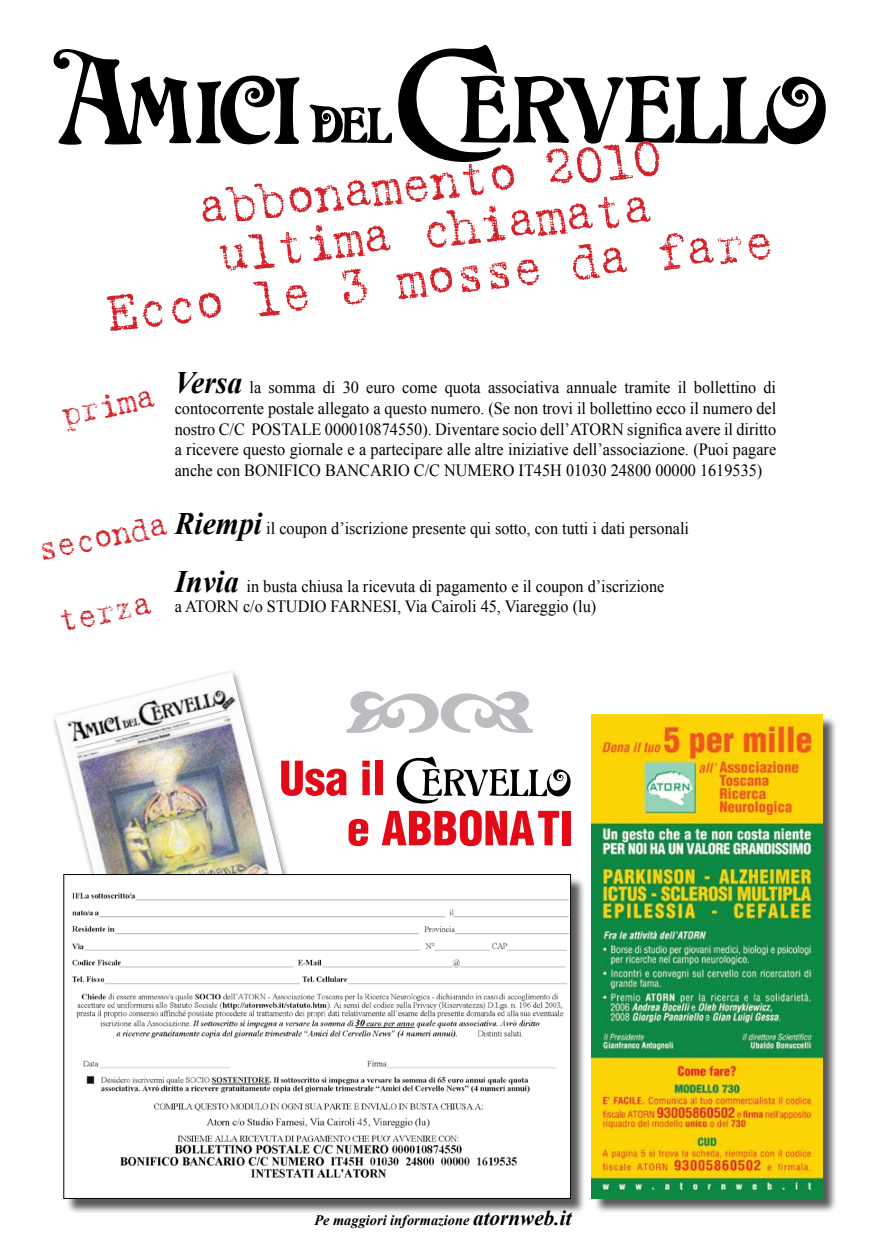
<style>
.page{position:relative;width:886px;height:1241px;background:#fff}
.page>*{position:absolute;margin:0;border:0;box-sizing:border-box;transform-origin:0 0}
.t1{font:52.12px/47.5px "Typewriter Rough";color:#d2232a;text-align:center;scale:.93 1}
.t2{font:33.75px/74.1px "Typewriter Rough";color:#d2232a;scale:.93 1}
.t3{font:17.12px/20.5px "Times New Roman";color:#000;text-align:justify;scale:.95 1}
.t4{font:italic 700 14.38px "Times New Roman";color:#000}
.s1{font-weight:700;font-style:italic;font-size:31.25px}
.s2{font-size:21.25px}
</style>
<div class="page">
<img style="left:55px;top:672px;width:239px;height:292px">
<svg style="left:53px;top:49px;width:247px;height:96px"></svg>
<svg style="left:309px;top:44px;width:517px;height:118px"></svg>
<div style="left:65px;top:876px;width:521px;height:337px;background:#000;opacity:.65"></div>
<img style="left:69px;top:876px;width:500px;height:320px">
<div style="left:64px;top:874px;width:507px;height:324px;border:1px solid #000"></div>
<div style="left:593px;top:715px;width:244px;height:498px;background:#000;opacity:.65"></div>
<img style="left:592px;top:714px;width:230px;height:484px">
<svg style="left:281px;top:760px;width:66px;height:35px"></svg>
<svg style="left:362px;top:760px;width:8px;height:35px"></svg>
<div style="left:375px;top:760px;width:7px;height:35px;background:#e30a17"></div>
<svg style="left:349px;top:818px;width:19px;height:28px"></svg>
<svg style="left:382px;top:756px;width:189px;height:90px"></svg>
<div style="left:562px;top:810px;width:8px;height:35px;background:#e30a17"></div>
<svg style="left:346px;top:691px;width:187px;height:41px"></svg>
<h1 class="t1" style="left:96px;top:197px;width:721px;rotate:-6deg">abbonamento 2010<br>ultima chiamata<br>Ecco le 3 mosse da fare</h1>
<p class="t3" style="left:175px;top:377px;width:635px"><span class="s1">Versa</span> la somma di 30 euro come quota associativa annuale tramite il bollettino di contocorrente postale allegato a questo numero. (Se non trovi il bollettino ecco il numero del nostro C/C POSTALE 000010874550). Diventare socio dell’ATORN significa avere il diritto a ricevere questo giornale e a partecipare alle altre iniziative dell’associazione. (Puoi pagare anche con BONIFICO BANCARIO C/C NUMERO IT45H 01030 24800 00000 1619535)</p>
<p class="t3" style="left:175px;top:517px;width:543px"><span class="s1">Riempi</span> il coupon d’iscrizione presente qui sotto, con tutti i dati personali</p>
<p class="t3" style="left:175px;top:575px;width:517px"><span class="s1">Invia</span> in busta chiusa la ricevuta di pagamento e il coupon d’iscrizione a ATORN c/o STUDIO FARNESI, Via Cairoli 45, Viareggio (lu)</p>
<h2 class="t2" style="left:56px;top:380px;width:103px;rotate:-11deg">prima</h2>
<h2 class="t2" style="left:32px;top:515px;width:143px;rotate:-11deg">seconda terza</h2>
<p class="t4" style="left:314px;top:1209px;width:259px">Pe maggiori informazione <span class="s2">atornweb.it</span></p>
</div>
